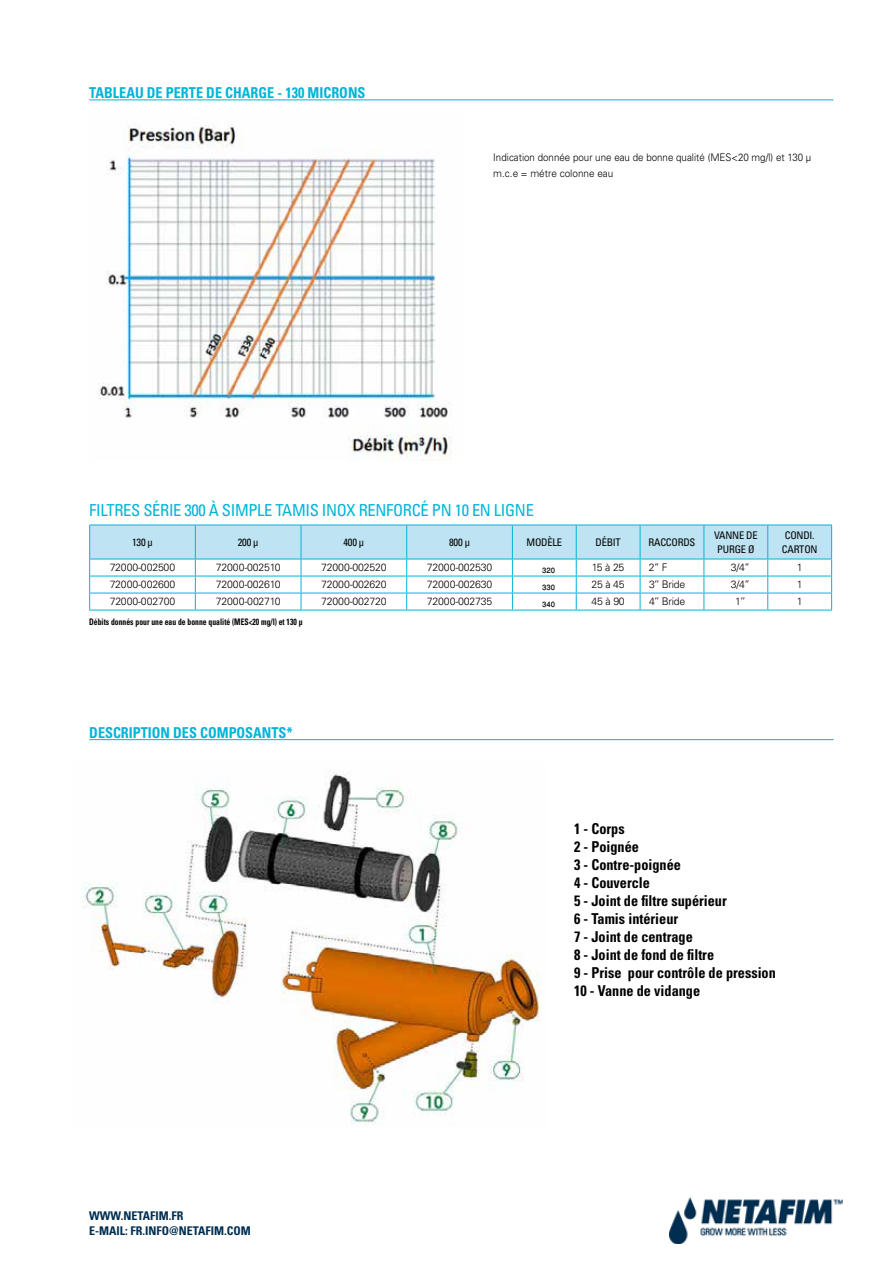
<style>
.page{position:relative;width:893px;height:1263px;background:#fff}
.page>*{position:absolute;margin:0;border:0;box-sizing:border-box;transform-origin:0 0}
.t1{font:condensed 16.5px "Univers LT Std";letter-spacing:-.02em;color:#00b5d8}
.t2{font:700 condensed 15px/18px "Univers LT Std";color:#000;scale:.95 1}
.t3{font:700 condensed 15px "Univers LT Std";color:#00b5d8;scale:.95 1}
.t4{font:700 condensed 12px/14.4px "Univers LT Std";color:#002e51}
.t5{font:300 10.5px "Univers LT Std";letter-spacing:-.02em;color:#000}
.t6{font:300 10.5px/16.6px "Univers LT Std";color:#000;scale:.93 1}
.t7{font:condensed 10.5px/13.5px "Univers LT Std";letter-spacing:-.02em;color:#000;text-align:center}
.t8{font:300 10.5px "Univers LT Std";color:#000}
.t9{font:500 10.5px "Win Soft Pro";color:#000}
.t10{font:700 condensed 9px "Univers LT Std";color:#000;scale:.85 1}
</style>
<div class="page">
<hr style="left:89px;top:100px;width:744px;height:1px;background:#00b5d8">
<hr style="left:89px;top:739px;width:744px;height:1px;background:#00b5d8">
<hr style="left:512px;top:610px;width:64px;height:1px;background:#00b5d8">
<hr style="left:576px;top:610px;width:64px;height:1px;background:#00b5d8">
<hr style="left:640px;top:610px;width:64px;height:1px;background:#00b5d8">
<hr style="left:704px;top:610px;width:64px;height:1px;background:#00b5d8">
<hr style="left:768px;top:610px;width:64px;height:1px;background:#00b5d8">
<svg style="left:89px;top:525px;width:743px;height:85px"></svg>
<hr style="left:195px;top:593px;width:106px;height:1px;background:#00b5d8">
<hr style="left:301px;top:593px;width:106px;height:1px;background:#00b5d8">
<hr style="left:407px;top:593px;width:105px;height:1px;background:#00b5d8">
<hr style="left:89px;top:610px;width:106px;height:1px;background:#00b5d8">
<hr style="left:195px;top:610px;width:106px;height:1px;background:#00b5d8">
<hr style="left:301px;top:610px;width:106px;height:1px;background:#00b5d8">
<hr style="left:407px;top:610px;width:105px;height:1px;background:#00b5d8">
<img style="left:98px;top:124px;width:354px;height:336px">
<img style="left:83px;top:773px;width:458px;height:352px">
<img style="left:669px;top:1198px;width:173px;height:45px">
<p class="t3" style="left:89px;top:84px;width:292px">TABLEAU DE PERTE DE CHARGE - 130 MICRONS</p>
<p class="t6" style="left:493px;top:149px;width:343px">Indication donnée pour une eau de bonne qualité (MES&lt;20 mg/l) et 130 µ m.c.e = métre colonne eau</p>
<p class="t1" style="left:89px;top:500px;width:446px">FILTRES SÉRIE 300 À SIMPLE TAMIS INOX RENFORCÉ PN 10 EN LIGNE</p>
<p class="t7" style="left:132px;top:535px;width:22px">130 µ</p>
<p class="t7" style="left:238px;top:535px;width:22px">200 µ</p>
<p class="t7" style="left:343px;top:535px;width:22px">400 µ</p>
<p class="t7" style="left:449px;top:535px;width:22px">800 µ</p>
<p class="t7" style="left:526px;top:535px;width:37px">MODÈLE</p>
<p class="t7" style="left:595px;top:535px;width:27px">DÉBIT</p>
<p class="t7" style="left:648px;top:535px;width:48px">RACCORDS</p>
<p class="t7" style="left:714px;top:528px;width:45px">VANNE DE<br>PURGE Ø</p>
<p class="t7" style="left:782px;top:528px;width:37px;text-align:left">CONDI.<br>CARTON</p>
<p class="t5" style="left:110px;top:561px;width:67px">72000-002500</p>
<p class="t5" style="left:216px;top:561px;width:66px">72000-002510</p>
<p class="t5" style="left:321px;top:561px;width:67px">72000-002520</p>
<p class="t5" style="left:427px;top:561px;width:67px">72000-002530</p>
<p class="t9" style="left:542px;top:562px;width:14px">320</p>
<p class="t8" style="left:592px;top:561px;width:34px">15 à 25</p>
<p class="t8" style="left:649px;top:561px;width:20px">2’’ F</p>
<p class="t8" style="left:731px;top:561px;width:20px">3/4’’</p>
<p class="t8" style="left:797px;top:561px;width:7px">1</p>
<p class="t5" style="left:110px;top:578px;width:67px">72000-002600</p>
<p class="t5" style="left:216px;top:578px;width:66px">72000-002610</p>
<p class="t5" style="left:321px;top:578px;width:67px">72000-002620</p>
<p class="t5" style="left:427px;top:578px;width:67px">72000-002630</p>
<p class="t9" style="left:542px;top:579px;width:14px">330</p>
<p class="t8" style="left:592px;top:578px;width:35px">25 à 45</p>
<p class="t8" style="left:649px;top:578px;width:38px">3’’ Bride</p>
<p class="t8" style="left:731px;top:578px;width:20px">3/4’’</p>
<p class="t8" style="left:797px;top:578px;width:7px">1</p>
<p class="t5" style="left:110px;top:595px;width:67px">72000-002700</p>
<p class="t5" style="left:216px;top:595px;width:66px">72000-002710</p>
<p class="t5" style="left:321px;top:595px;width:67px">72000-002720</p>
<p class="t5" style="left:427px;top:595px;width:67px">72000-002735</p>
<p class="t9" style="left:542px;top:596px;width:14px">340</p>
<p class="t8" style="left:592px;top:595px;width:35px">45 à 90</p>
<p class="t8" style="left:649px;top:595px;width:38px">4’’ Bride</p>
<p class="t8" style="left:735px;top:595px;width:12px">1’’</p>
<p class="t8" style="left:797px;top:595px;width:7px">1</p>
<p class="t10" style="left:89px;top:616px;width:252px">Débits donnés pour une eau de bonne qualité (MES&lt;20 mg/l) et 130 µ</p>
<p class="t3" style="left:89px;top:723px;width:216px">DESCRIPTION DES COMPOSANTS*</p>
<p class="t4" style="left:89px;top:1209px;width:163px">WWW.NETAFIM.FR<br>E-MAIL: FR.INFO@NETAFIM.COM</p>
<p class="t2" style="left:574px;top:819px;width:214px">1 - Corps<br>2 - Poignée<br>3 - Contre-poignée<br>4 - Couvercle<br>5 - Joint de filtre supérieur<br>6 - Tamis intérieur<br>7 - Joint de centrage<br>8 - Joint de fond de filtre<br>9 - Prise pour contrôle de pression<br>10 - Vanne de vidange</p>
</div>
